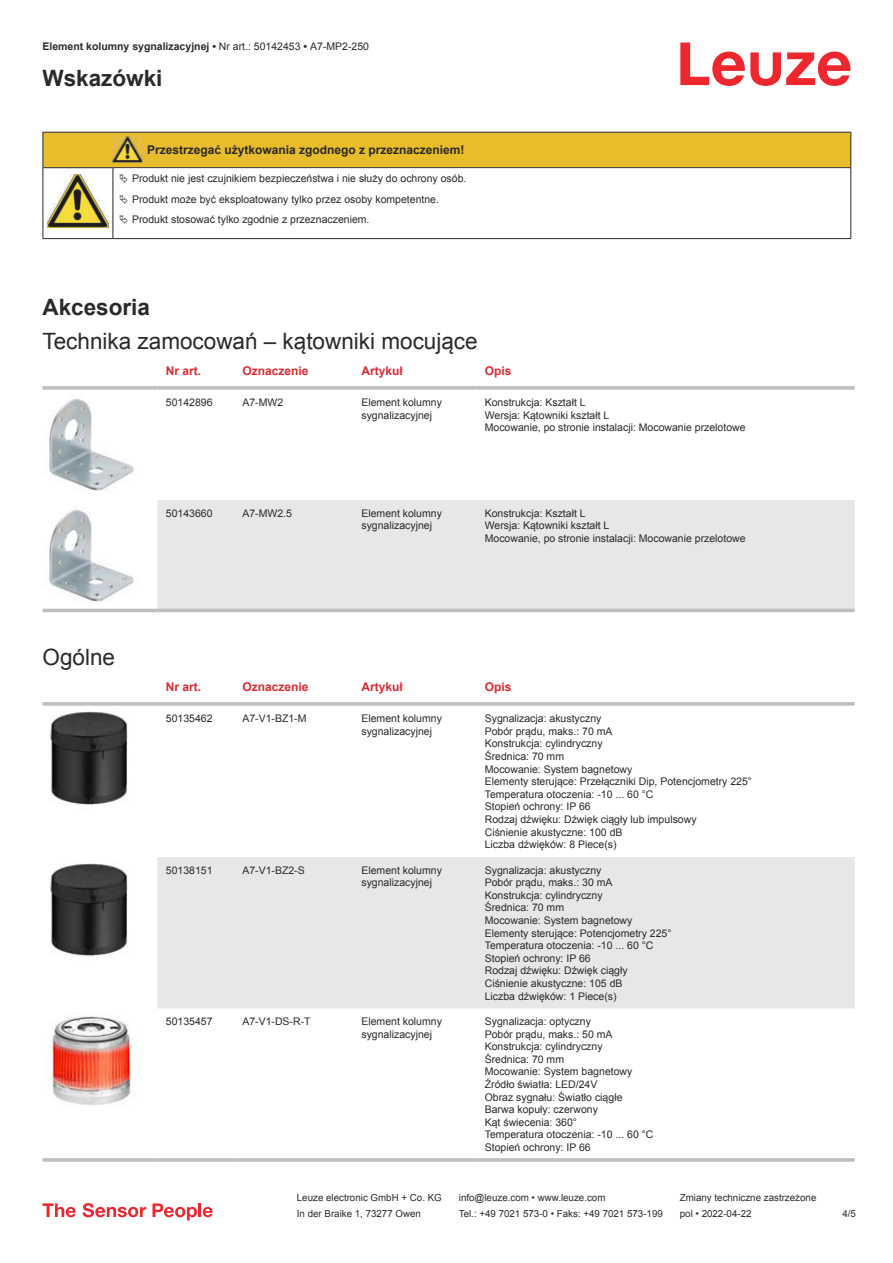
<style>
.page{position:relative;width:893px;height:1263px;background:#fff}
.page>*{position:absolute;margin:0;border:0;box-sizing:border-box;transform-origin:0 0}
.t1{font:22.5px "Arial";color:#2b292a}
.t2{font:700 22.5px "Arial";color:#2b292a}
.t3{font:700 12px "Arial";color:#db2a30}
.t4{font:700 12px "Arial";color:#2b292a}
.t5{font:10.5px/12.6px "Arial";color:#2b292a}
.t6{font:700 10.5px "Arial";color:#2b292a}
.t7{font:9.75px "Arial";color:#2b292a}
.s1{font-weight:400}
</style>
<div class="page">
<svg style="left:680px;top:43px;width:170px;height:43px"></svg>
<svg style="left:43px;top:608px;width:812px;height:5px"></svg>
<div style="left:157px;top:500px;width:698px;height:109px;background:#e6e7e9"></div>
<svg style="left:43px;top:386px;width:114px;height:4px"></svg>
<svg style="left:157px;top:386px;width:77px;height:4px"></svg>
<svg style="left:234px;top:386px;width:119px;height:4px"></svg>
<svg style="left:353px;top:386px;width:123px;height:4px"></svg>
<svg style="left:476px;top:386px;width:379px;height:4px;background:#c3c5c7"></svg>
<hr style="left:43px;top:609px;width:114px;height:3px;background:#bdbfc1">
<hr style="left:157px;top:609px;width:77px;height:3px;background:#bdbfc1">
<hr style="left:234px;top:609px;width:119px;height:3px;background:#bdbfc1">
<hr style="left:353px;top:609px;width:123px;height:3px;background:#bdbfc1">
<hr style="left:476px;top:609px;width:379px;height:3px;background:#bdbfc1">
<img style="left:49px;top:398px;width:85px;height:93px">
<img style="left:49px;top:509px;width:85px;height:93px">
<div style="left:157px;top:857px;width:698px;height:151px;background:#e6e7e9"></div>
<svg style="left:43px;top:702px;width:114px;height:4px"></svg>
<hr style="left:157px;top:702px;width:77px;height:4px;background:#c5c7c8">
<svg style="left:234px;top:702px;width:119px;height:4px"></svg>
<svg style="left:353px;top:702px;width:123px;height:4px"></svg>
<hr style="left:476px;top:702px;width:379px;height:4px;background:#c5c7c8">
<hr style="left:43px;top:1158px;width:114px;height:4px;background:#bdbfc1">
<hr style="left:157px;top:1158px;width:77px;height:4px;background:#c8cacc">
<hr style="left:234px;top:1158px;width:119px;height:4px;background:#c3c5c7">
<hr style="left:353px;top:1158px;width:123px;height:4px;background:#bdbfc1">
<hr style="left:476px;top:1158px;width:379px;height:4px;background:#c8cacc">
<img style="left:50px;top:711px;width:78px;height:94px">
<img style="left:50px;top:863px;width:78px;height:93px">
<img style="left:49px;top:1013px;width:88px;height:92px">
<svg style="left:43px;top:1203px;width:33px;height:14px"></svg>
<svg style="left:83px;top:1203px;width:63px;height:14px"></svg>
<svg style="left:153px;top:1203px;width:44px;height:17px"></svg>
<hr style="left:198px;top:1203px;width:3px;height:14px;background:#ed272d">
<svg style="left:203px;top:1207px;width:10px;height:10px"></svg>
<hr style="left:43px;top:238px;width:70px;height:1px;background:#2b292a">
<hr style="left:113px;top:238px;width:30px;height:1px;background:#2b292a">
<hr style="left:143px;top:238px;width:708px;height:1px;background:#2b292a">
<svg style="left:43px;top:132px;width:808px;height:106px"></svg>
<p class="t6" style="left:43px;top:42px;width:328px">Element kolumny sygnalizacyjnej • <span class="s1">Nr art.: 50142453</span> • <span class="s1">A7-MP2-250</span></p>
<h1 class="t2" style="left:43px;top:69px;width:122px">Wskazówki</h1>
<p class="t4" style="left:147px;top:141px;width:319px">Przestrzegać użytkowania zgodnego z przeznaczeniem!</p>
<p class="t5" style="left:132px;top:169px;width:336px;line-height:20.2px">Produkt nie jest czujnikiem bezpieczeństwa i nie służy do ochrony osób.<br>Produkt może być eksploatowany tylko przez osoby kompetentne.<br>Produkt stosować tylko zgodnie z przeznaczeniem.</p>
<h1 class="t2" style="left:43px;top:298px;width:109px">Akcesoria</h1>
<h1 class="t1" style="left:43px;top:326px;width:437px">Technika zamocowań – kątowniki mocujące</h1>
<p class="t3" style="left:166px;top:366px;width:37px">Nr art.</p>
<p class="t3" style="left:242px;top:366px;width:68px">Oznaczenie</p>
<p class="t3" style="left:361px;top:363px;width:43px">Artykuł</p>
<p class="t3" style="left:485px;top:366px;width:28px">Opis</p>
<p class="t5" style="left:166px;top:396px;width:48px">50142896</p>
<p class="t5" style="left:242px;top:397px;width:42px">A7-MW2</p>
<p class="t5" style="left:361px;top:396px;width:82px">Element kolumny sygnalizacyjnej</p>
<p class="t5" style="left:485px;top:396px;width:262px">Konstrukcja: Kształt L<br>Wersja: Kątowniki kształt L<br>Mocowanie, po stronie instalacji: Mocowanie przelotowe</p>
<h1 class="t1" style="left:43px;top:642px;width:74px">Ogólne</h1>
<p class="t5" style="left:166px;top:506px;width:48px">50143660</p>
<p class="t5" style="left:242px;top:507px;width:51px">A7-MW2.5</p>
<p class="t5" style="left:361px;top:506px;width:82px">Element kolumny sygnalizacyjnej</p>
<p class="t5" style="left:485px;top:506px;width:262px">Konstrukcja: Kształt L<br>Wersja: Kątowniki kształt L<br>Mocowanie, po stronie instalacji: Mocowanie przelotowe</p>
<p class="t3" style="left:166px;top:682px;width:37px">Nr art.</p>
<p class="t3" style="left:242px;top:682px;width:68px">Oznaczenie</p>
<p class="t3" style="left:361px;top:679px;width:43px">Artykuł</p>
<p class="t3" style="left:485px;top:682px;width:28px">Opis</p>
<p class="t5" style="left:166px;top:712px;width:48px">50135462</p>
<p class="t5" style="left:242px;top:713px;width:66px">A7-V1-BZ1-M</p>
<p class="t5" style="left:361px;top:712px;width:82px">Element kolumny sygnalizacyjnej</p>
<p class="t5" style="left:485px;top:712px;width:269px">Sygnalizacja: akustyczny<br>Pobór prądu, maks.: 70 mA<br>Konstrukcja: cylindryczny<br>Średnica: 70 mm<br>Mocowanie: System bagnetowy<br>Elementy sterujące: Przełączniki Dip, Potencjometry 225°<br>Temperatura otoczenia: -10 ... 60 °C<br>Stopień ochrony: IP 66<br>Rodzaj dźwięku: Dźwięk ciągły lub impulsowy<br>Ciśnienie akustyczne: 100 dB<br>Liczba dźwięków: 8 Piece(s)</p>
<p class="t5" style="left:166px;top:863px;width:48px">50138151</p>
<p class="t5" style="left:242px;top:863px;width:64px">A7-V1-BZ2-S</p>
<p class="t5" style="left:361px;top:863px;width:82px">Element kolumny sygnalizacyjnej</p>
<p class="t5" style="left:485px;top:863px;width:188px">Sygnalizacja: akustyczny<br>Pobór prądu, maks.: 30 mA<br>Konstrukcja: cylindryczny<br>Średnica: 70 mm<br>Mocowanie: System bagnetowy<br>Elementy sterujące: Potencjometry 225°<br>Temperatura otoczenia: -10 ... 60 °C<br>Stopień ochrony: IP 66<br>Rodzaj dźwięku: Dźwięk ciągły<br>Ciśnienie akustyczne: 105 dB<br>Liczba dźwięków: 1 Piece(s)</p>
<p class="t5" style="left:166px;top:1016px;width:48px">50135457</p>
<p class="t5" style="left:242px;top:1015px;width:70px">A7-V1-DS-R-T</p>
<p class="t5" style="left:361px;top:1015px;width:82px">Element kolumny sygnalizacyjnej</p>
<p class="t5" style="left:485px;top:1015px;width:170px">Sygnalizacja: optyczny<br>Pobór prądu, maks.: 50 mA<br>Konstrukcja: cylindryczny<br>Średnica: 70 mm<br>Mocowanie: System bagnetowy<br>Źródło światła: LED/24V<br>Obraz sygnału: Światło ciągłe<br>Barwa kopuły: czerwony<br>Kąt świecenia: 360°<br>Temperatura otoczenia: -10 ... 60 °C<br>Stopień ochrony: IP 66</p>
<p class="t7" style="left:297px;top:1191px;width:146px">Leuze electronic GmbH + Co. KG</p>
<p class="t7" style="left:459px;top:1191px;width:148px">info@leuze.com • www.leuze.com</p>
<p class="t7" style="left:680px;top:1191px;width:138px">Zmiany techniczne zastrzeżone</p>
<p class="t7" style="left:297px;top:1210px;width:126px">In der Braike 1, 73277 Owen</p>
<p class="t7" style="left:459px;top:1207px;width:205px">Tel.: +49 7021 573-0 • Faks: +49 7021 573-199</p>
<p class="t7" style="left:680px;top:1207px;width:73px">pol • 2022-04-22</p>
<p class="t7" style="left:842px;top:1210px;width:15px">4 /5</p>
</div>
